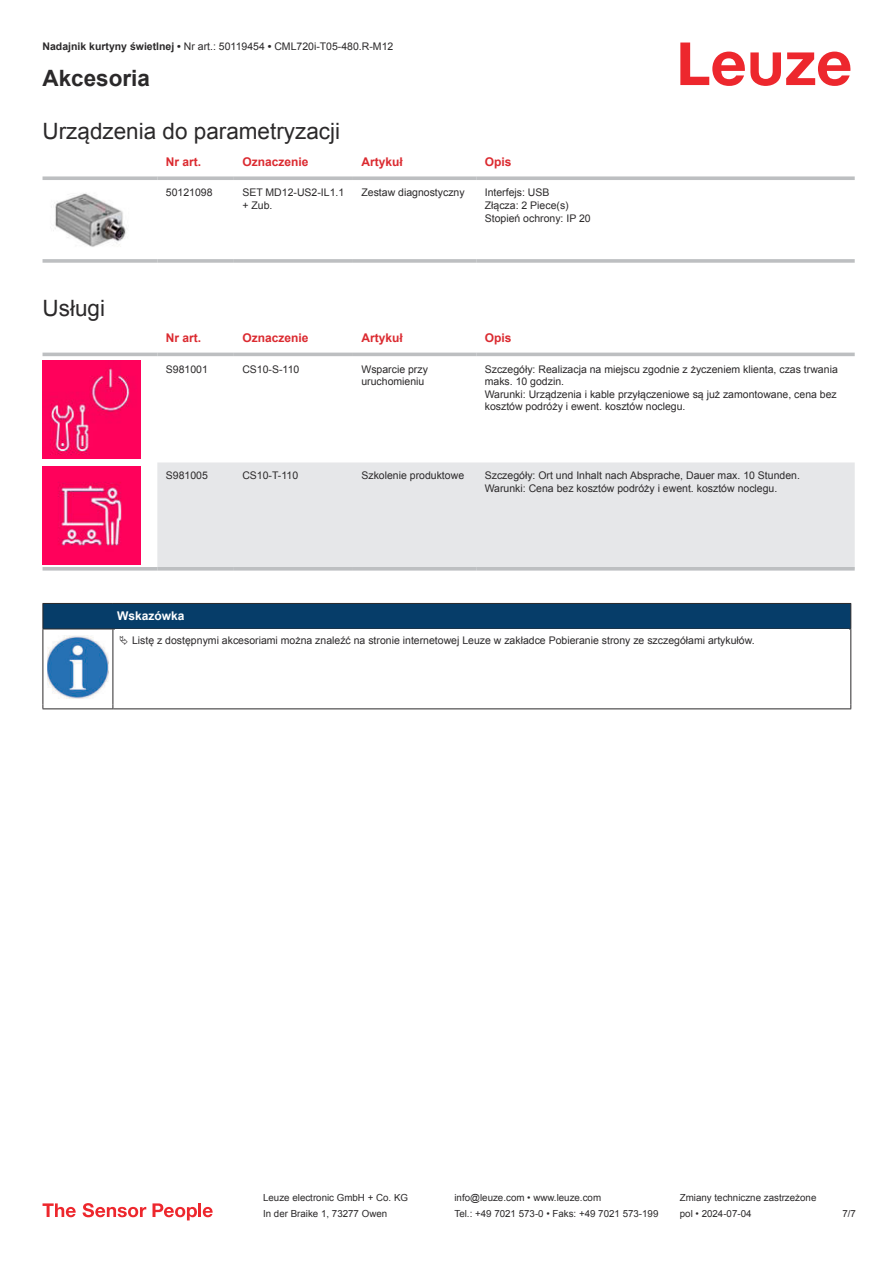
<style>
.page{position:relative;width:893px;height:1263px;background:#fff}
.page>*{position:absolute;margin:0;border:0;box-sizing:border-box;transform-origin:0 0}
.t1{font:22.5px "Arial";color:#2b292a}
.t2{font:700 22.5px "Arial";color:#2b292a}
.t3{font:700 12px "Arial";color:#db2a30}
.t4{font:700 12px "Arial";color:#fff}
.t5{font:10.5px/12.6px "Arial";color:#2b292a}
.t6{font:9.75px "Arial";color:#2b292a}
.s1{font-weight:700}
</style>
<div class="page">
<svg style="left:680px;top:43px;width:170px;height:43px"></svg>
<svg style="left:43px;top:176px;width:114px;height:4px"></svg>
<svg style="left:157px;top:176px;width:77px;height:4px"></svg>
<svg style="left:234px;top:176px;width:119px;height:4px"></svg>
<svg style="left:353px;top:176px;width:123px;height:4px"></svg>
<svg style="left:476px;top:176px;width:379px;height:4px;background:#c4c6c8"></svg>
<svg style="left:43px;top:259px;width:114px;height:4px"></svg>
<hr style="left:157px;top:259px;width:77px;height:4px;background:#c5c7c9">
<svg style="left:234px;top:259px;width:119px;height:4px"></svg>
<svg style="left:353px;top:259px;width:123px;height:4px"></svg>
<hr style="left:476px;top:259px;width:379px;height:4px;background:#c5c7c9">
<img style="left:53px;top:193px;width:73px;height:54px">
<svg style="left:43px;top:352px;width:812px;height:213px"></svg>
<div style="left:157px;top:462px;width:698px;height:105px;background:#e6e7e9"></div>
<hr style="left:43px;top:353px;width:114px;height:3px;background:#bdbfc1">
<hr style="left:157px;top:353px;width:77px;height:3px;background:#bdbfc1">
<hr style="left:234px;top:353px;width:119px;height:3px;background:#bdbfc1">
<hr style="left:353px;top:353px;width:123px;height:3px;background:#bdbfc1">
<hr style="left:476px;top:353px;width:379px;height:3px;background:#bdbfc1">
<svg style="left:43px;top:567px;width:114px;height:4px"></svg>
<svg style="left:157px;top:567px;width:77px;height:4px"></svg>
<svg style="left:234px;top:567px;width:119px;height:4px"></svg>
<svg style="left:353px;top:567px;width:123px;height:4px"></svg>
<svg style="left:476px;top:567px;width:379px;height:4px;background:#c3c5c7"></svg>
<img style="left:43px;top:360px;width:97px;height:98px">
<img style="left:43px;top:467px;width:97px;height:97px">
<hr style="left:43px;top:629px;width:70px;height:1px;background:#2b292a">
<svg style="left:43px;top:603px;width:808px;height:26px;background:#083c65"></svg>
<hr style="left:113px;top:629px;width:738px;height:1px;background:#2b292a">
<hr style="left:43px;top:629px;width:1px;height:75px;background:#2b292a">
<hr style="left:113px;top:629px;width:1px;height:75px;background:#2b292a">
<hr style="left:850px;top:629px;width:1px;height:75px;background:#2b292a">
<hr style="left:43px;top:708px;width:70px;height:1px;background:#2b292a">
<hr style="left:113px;top:708px;width:738px;height:1px;background:#2b292a">
<img style="left:47px;top:635px;width:61px;height:63px">
<svg style="left:43px;top:1203px;width:33px;height:14px"></svg>
<svg style="left:83px;top:1203px;width:63px;height:14px"></svg>
<svg style="left:153px;top:1203px;width:44px;height:17px"></svg>
<hr style="left:198px;top:1203px;width:3px;height:14px;background:#ed272d">
<svg style="left:203px;top:1207px;width:10px;height:10px"></svg>
<p class="t5" style="left:43px;top:41px;width:352px"><span class="s1">Nadajnik kurtyny świetlnej •</span> Nr art.: 50119454 <span class="s1">•</span> CML720i-T05-480.R-M12</p>
<h1 class="t2" style="left:43px;top:70px;width:109px">Akcesoria</h1>
<h1 class="t1" style="left:43px;top:116px;width:299px">Urządzenia do parametryzacji</h1>
<p class="t3" style="left:166px;top:153px;width:37px">Nr art.</p>
<p class="t3" style="left:242px;top:157px;width:68px">Oznaczenie</p>
<p class="t3" style="left:361px;top:153px;width:43px">Artykuł</p>
<p class="t3" style="left:485px;top:157px;width:28px">Opis</p>
<p class="t5" style="left:166px;top:187px;width:48px">50121098</p>
<p class="t5" style="left:242px;top:186px;width:103px">SET MD12-US2-IL1.1 + Zub.</p>
<p class="t5" style="left:361px;top:186px;width:105px">Zestaw diagnostyczny</p>
<p class="t5" style="left:485px;top:186px;width:108px">Interfejs: USB<br>Złącza: 2 Piece(s)<br>Stopień ochrony: IP 20</p>
<h1 class="t1" style="left:43px;top:292px;width:64px">Usługi</h1>
<p class="t3" style="left:166px;top:329px;width:37px">Nr art.</p>
<p class="t3" style="left:242px;top:333px;width:68px">Oznaczenie</p>
<p class="t3" style="left:361px;top:329px;width:43px">Artykuł</p>
<p class="t3" style="left:485px;top:333px;width:28px">Opis</p>
<p class="t5" style="left:166px;top:363px;width:44px">S981001</p>
<p class="t5" style="left:242px;top:363px;width:58px">CS10-S-110</p>
<p class="t5" style="left:361px;top:364px;width:68px">Wsparcie przy uruchomieniu</p>
<p class="t5" style="left:485px;top:363px;width:355px">Szczegóły: Realizacja na miejscu zgodnie z życzeniem klienta, czas trwania maks. 10 godzin.<br>Warunki: Urządzenia i kable przyłączeniowe są już zamontowane, cena bez kosztów podróży i ewent. kosztów noclegu.</p>
<p class="t5" style="left:166px;top:469px;width:44px">S981005</p>
<p class="t5" style="left:242px;top:469px;width:57px">CS10-T-110</p>
<p class="t5" style="left:361px;top:469px;width:104px">Szkolenie produktowe</p>
<p class="t5" style="left:485px;top:469px;width:317px">Szczegóły: Ort und Inhalt nach Absprache, Dauer max. 10 Stunden.<br>Warunki: Cena bez kosztów podróży i ewent. kosztów noclegu.</p>
<p class="t4" style="left:117px;top:608px;width:69px">Wskazówka</p>
<p class="t5" style="left:132px;top:634px;width:624px">Listę z dostępnymi akcesoriami można znaleźć na stronie internetowej Leuze w zakładce Pobieranie strony ze szczegółami artykułów.</p>
<p class="t6" style="left:263px;top:1191px;width:146px">Leuze electronic GmbH + Co. KG</p>
<p class="t6" style="left:454px;top:1191px;width:148px">info@leuze.com • www.leuze.com</p>
<p class="t6" style="left:680px;top:1191px;width:138px">Zmiany techniczne zastrzeżone</p>
<p class="t6" style="left:263px;top:1207px;width:126px">In der Braike 1, 73277 Owen</p>
<p class="t6" style="left:454px;top:1207px;width:205px">Tel.: +49 7021 573-0 • Faks: +49 7021 573-199</p>
<p class="t6" style="left:680px;top:1207px;width:73px">pol • 2024-07-04</p>
<p class="t6" style="left:842px;top:1210px;width:15px">7 /7</p>
</div>
